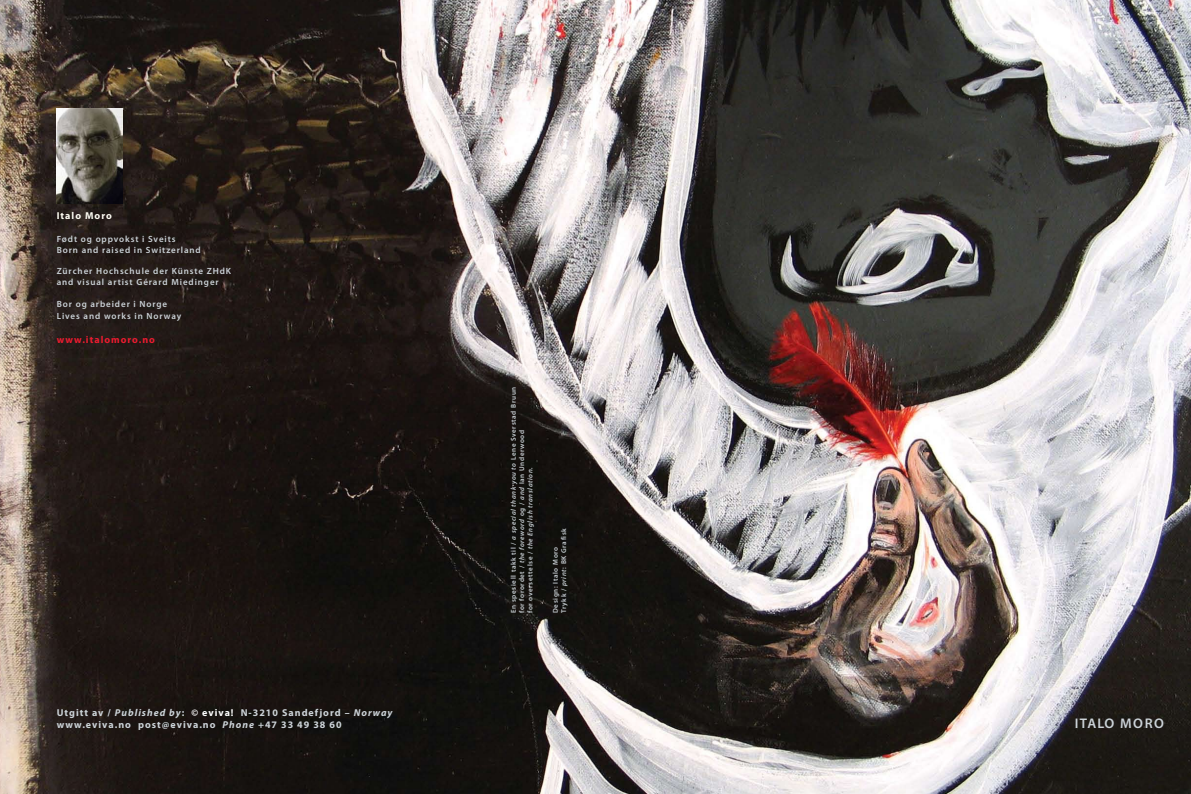
<style>
.page{position:relative;width:1191px;height:794px;background:#fff}
.page>*{position:absolute;margin:0;border:0;box-sizing:border-box;transform-origin:0 0}
.t1{font:600 14px "Myriad Pro";letter-spacing:.1em;color:#ccd3d8}
.t2{font:700 10px/12px "Myriad Pro";letter-spacing:.1em;color:#ccd3d8}
.t3{font:700 10px "Myriad Pro";letter-spacing:.1em;color:#ed1b2f}
.t4{font:700 10px "Myriad Pro";letter-spacing:.1em;color:#fffef4}
.t5{font:600 9px/10.8px "Myriad Pro";letter-spacing:.1em;color:#ccd3d8}
.t6{font:600 7px/8.4px "Myriad Pro";letter-spacing:.09em;color:#ccd3d8}
.s1{font-style:italic}
.s2{color:#fff}
</style>
<div class="page">
<img style="left:0;top:0;width:1191px;height:794px">
<img style="left:57px;top:108px;width:65px;height:95px">
<h2 class="t4" style="left:57px;top:209px;width:57px">Italo Moro</h2>
<p class="t5" style="left:57px;top:233px;width:146px">Født og oppvokst i Sveits<br>Born and raised in Switzerland</p>
<p class="t5" style="left:57px;top:266px;width:176px">Zürcher Hochschule der Künste ZHdK and visual artist Gérard Miedinger</p>
<p class="t5" style="left:57px;top:297px;width:126px;line-height:12px">Bor og arbeider i Norge<br>Lives and works in Norway</p>
<h2 class="t3" style="left:57px;top:333px;width:100px">www.italomoro.no</h2>
<p class="t6" style="left:509px;top:613px;width:228px;rotate:-90deg">En spesiell takk til / <span class="s1">a special thank you to</span> Lene Sverstad Bruun for forordet / <span class="s1">the foreword</span> og / <span class="s1">and</span> Ian Underwood<br>for oversettelse / <span class="s1">the English translation.</span></p>
<p class="t6" style="left:551px;top:613px;width:87px;rotate:-90deg">Design: Italo Moro<br>Trykk / <span class="s1">print</span>: BK Grafisk</p>
<h2 class="t2" style="left:57px;top:706px;width:337px">Utgitt av / <span class="s1">Published by</span>: <span class="s2">© eviva!</span> N-3210 Sandefjord – <span class="s1">Norway </span>www.eviva.no post@eviva.no <span class="s1">Phone</span> +47 33 49 38 60</h2>
<h1 class="t1" style="left:1074px;top:714px;width:91px">ITALO MORO</h1>
</div>
